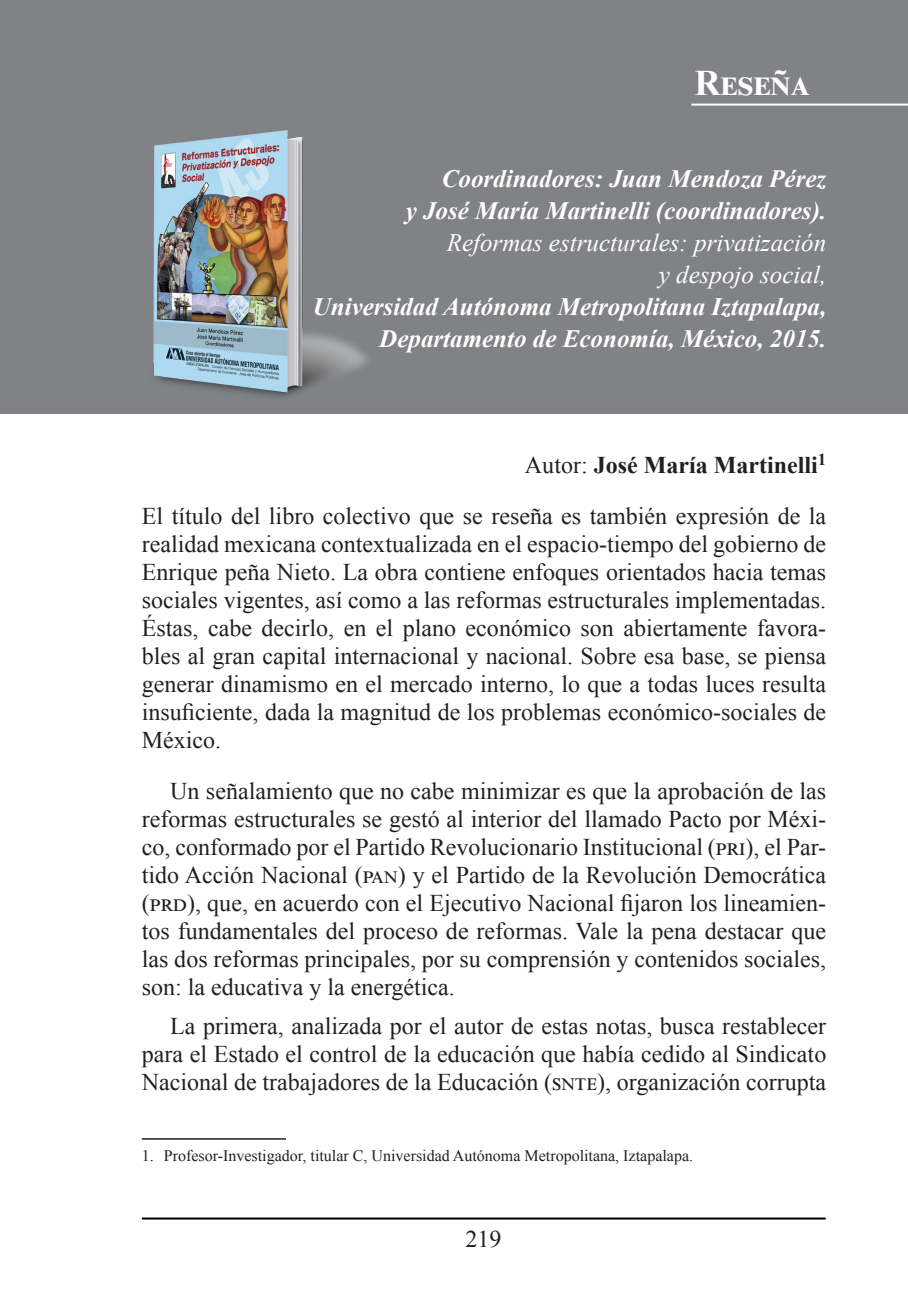
<style>
.page{position:relative;width:908px;height:1304px;background:#fff}
.page>*{position:absolute;margin:0;border:0;box-sizing:border-box;transform-origin:0 0}
.titulo_de_articulo{font:700 36px "Times New Roman";letter-spacing:.015em;color:#fff}
.autor{font:italic 700 25px/32px "Times New Roman";color:#fff;text-align:right}
.Texto_con_Sangria{font:24px/28px "Times New Roman";color:#231f20;text-align:justify}
.Texto_sin_sangria{font:24px/28px "Times New Roman";color:#231f20;text-align:justify}
.Texto_sin_sangria-2{font:700 24px "Times New Roman";color:#231f20}
.citas_8{font:16px "Times New Roman";color:#231f20}
.s1{font-weight:400}
</style>
<div class="page">
<hr style="left:142px;top:1217px;width:683px;height:2px;background:#000">
<div style="left:0;top:0;width:907px;height:414px;background:#808285"></div>
<hr style="left:691px;top:104px;width:216px;height:2px;background:#fff">
<img style="left:153px;top:130px;width:214px;height:267px">
<hr style="left:142px;top:1138px;width:144px;height:2px;background:#231f20">
<p class="titulo_de_articulo" style="left:694px;top:57px;width:116px">Reseña</p>
<p class="autor" style="left:312px;top:162px;width:515px">Coordinadores: Juan Mendoza Pérez<br>y José María Martinelli (coordinadores).<br><span class="s1">Reformas estructurales: privatización<br>y despojo social,<br></span>Universidad Autónoma Metropolitana Iztapalapa, Departamento de Economía, México, 2015.</p>
<p class="Texto_sin_sangria-2" style="left:524px;top:448px;width:302px"><span class="s1">Autor:</span> José María Martinelli<sup>1</sup></p>
<p class="Texto_sin_sangria" style="left:142px;top:501px;width:685px">El título del libro colectivo que se reseña es también expresión de la realidad mexicana contextualizada en el espacio-tiempo del gobierno de Enrique peña Nieto. La obra contiene enfoques orientados hacia temas sociales vigentes, así como a las reformas estructurales implementadas.<br>Éstas, cabe decirlo, en el plano económico son abiertamente favora&shy;bles al gran capital internacional y nacional. Sobre esa base, se piensa generar dinamismo en el mercado interno, lo que a todas luces resulta insuficiente, dada la magnitud de los problemas económico-sociales de México.</p>
<p class="Texto_con_Sangria" style="left:142px;top:776px;width:685px;text-indent:28px">Un señalamiento que no cabe minimizar es que la aprobación de las reformas estructurales se gestó al interior del llamado Pacto por Méxi&shy;co, conformado por el Partido Revolucionario Institucional (pri), el Par&shy;tido Acción Nacional (pan) y el Partido de la Revolución Democrática (prd), que, en acuerdo con el Ejecutivo Nacional fijaron los lineamien&shy;tos fundamentales del proceso de reformas. Vale la pena destacar que las dos reformas principales, por su comprensión y contenidos sociales, son: la educativa y la energética.</p>
<p class="Texto_con_Sangria" style="left:142px;top:1011px;width:685px;text-indent:28px">La primera, analizada por el autor de estas notas, busca restablecer para el Estado el control de la educación que había cedido al Sindicato Nacional de trabajadores de la Educación (snte), organización corrupta</p>
<p class="citas_8" style="left:142px;top:1144px;width:552px">1. Profesor-Investigador, titular C, Universidad Autónoma Metropolitana, Iztapalapa.</p>
<p class="Texto_sin_sangria" style="left:465px;top:1224px;width:37px">219</p>
</div>
